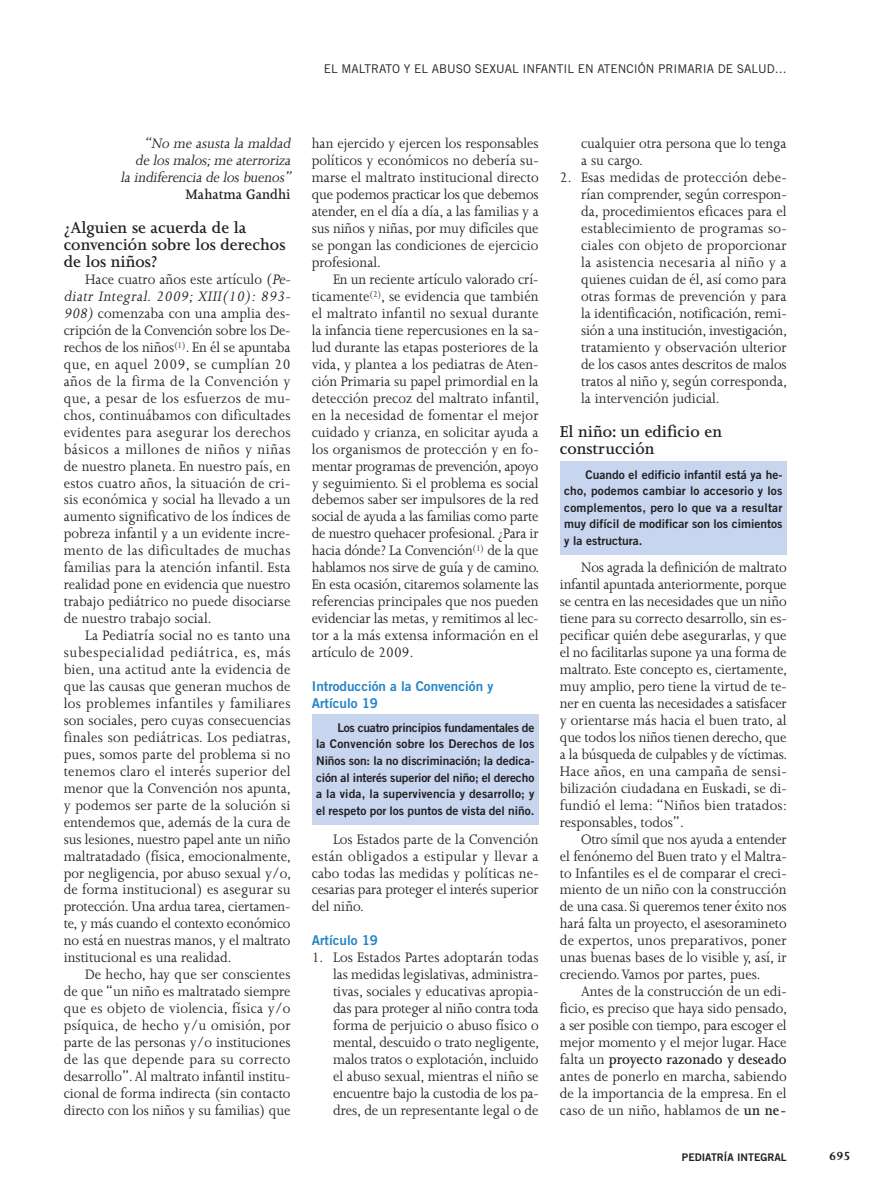
<style>
.page{position:relative;width:893px;height:1191px;background:#fff}
.page>*{position:absolute;margin:0;border:0;box-sizing:border-box;transform-origin:0 0}
.t1{font:600 18px/17px "Joanna MT Std";color:#231f20}
.t2{font:15.75px/17px "Joanna MT Std";letter-spacing:.005em;color:#231f20;text-align:justify;scale:.95 1}
.t3{font:italic 15.75px/17px "Joanna MT Std";color:#231f20;text-align:right;scale:.95 1}
.t4{font:600 15.75px "Joanna MT Std";color:#231f20;scale:.95 1}
.t5{font:13.5px/17px "Trade Gothic Bold Two";color:#2484c6}
.t6{font:700 13.5px "Joanna MT Std";color:#231f20}
.t7{font:12px/16.5px "Trade Gothic Bold Two";color:#231f20;text-align:justify}
.t8{font:12px "Trade Gothic";color:#231f20}
.t9{font:10.5px "Trade Gothic Bold Two";color:#231f20}
.s1{font-style:italic}
.s2{font-weight:600}
</style>
<div class="page">
<div style="left:312px;top:714px;width:227px;height:111px;background:#c7d5ee"></div>
<div style="left:560px;top:461px;width:227px;height:94px;background:#c7d5ee"></div>
<p class="t8" style="left:324px;top:65px;width:464px">EL MALTRATO Y EL ABUSO SEXUAL INFANTIL EN ATENCIÓN PRIMARIA DE SALUD…</p>
<p class="t3" style="left:121px;top:136px;width:184px">“No me asusta la maldad<br>de losmalos;me aterroriza la indiferencia de losbuenos”</p>
<p class="t4" style="left:186px;top:188px;width:112px">Mahatma Gandhi</p>
<p class="t1" style="left:64px;top:220px;width:223px">¿Alguien se acuerda de la convención sobre los derechos de los niños?</p>
<p class="t2" style="left:64px;top:272px;width:243px;text-align:left;text-indent:21px">Hace cuatro años este artículo (<span class="s1">Pe&shy;diatr Integral. 2009; XIII(10): 893- 908)</span> comenzaba con una amplia des&shy;cripción de la Convención sobre los De&shy;rechos de los niños<sup>(1)</sup>. En él se apuntaba que, en aquel 2009, se cumplían 20 años de la firma de la Convención y que, a pesar de los esfuerzos de mu&shy;chos, continuábamos con dificultades evidentes para asegurar los derechos básicos a millones de niños y niñas de nuestro planeta. En nuestro país, en estos cuatro años, la situación de cri&shy;sis económica y social ha llevado a un aumento significativo de los índices de pobreza infantil y a un evidente incre&shy;mento de las dificultades de muchas familias para la atención infantil. Esta realidad pone en evidencia que nuestro trabajo pediátrico no puede disociarse de nuestro trabajo social.</p>
<p class="t2" style="left:64px;top:628px;width:241px;text-indent:21px">La Pediatría social no es tanto una subespecialidad pediátrica, es, más bien, una actitud ante la evidencia de que las causas que generan muchos de los problemes infantiles y familiares son sociales, pero cuyas consecuencias finales son pediátricas. Los pediatras, pues, somos parte del problema si no tenemos claro el interés superior del menor que la Convención nos apunta, y podemos ser parte de la solución si entendemos que, además de la cura de sus lesiones, nuestro papel ante un niño maltratadado (física, emocionalmente, por negligencia, por abuso sexual y/o, de forma institucional) es asegurar su protección. Una ardua tarea, ciertamen&shy;te, y más cuando el contexto económico no está en nuestras manos, y el maltrato institucional es una realidad.</p>
<p class="t2" style="left:64px;top:967px;width:240px;text-indent:21px">De hecho, hay que ser conscientes de que “un niño es maltratado siempre que es objeto de violencia, física y/o psíquica, de hecho y/u omisión, por parte de las personas y/o instituciones de las que depende para su correcto desarrollo”. Al maltrato infantil institu&shy;cional de forma indirecta (sin contacto directo con los niños y su familias) que</p>
<p class="t2" style="left:312px;top:136px;width:240px">han ejercido y ejercen los responsables políticos y económicos no debería su&shy;marse el maltrato institucional directo que podemos practicar los que debemos atender, en el día a día, a las familias y a sus niños y niñas, por muy difíciles que se pongan las condiciones de ejercicio profesional.</p>
<p class="t2" style="left:312px;top:272px;width:241px;text-indent:21px">En un reciente artículo valorado crí&shy;ticamente<sup>(2)</sup>, se evidencia que también el maltrato infantil no sexual durante la infancia tiene repercusiones en la sa&shy;lud durante las etapas posteriores de la vida, y plantea a los pediatras de Aten&shy;ción Primaria su papel primordial en la detección precoz del maltrato infantil, en la necesidad de fomentar el mejor cuidado y crianza, en solicitar ayuda a los organismos de protección y en fo&shy;mentar programas de prevención, apoyo y seguimiento. Si el problema es social debemos saber ser impulsores de la red social de ayuda a las familias como parte de nuestro quehacer profesional. ¿Para ir hacia dónde? La Convención<sup>(1)</sup> de la que hablamos nos sirve de guía y de camino.<br>En esta ocasión, citaremos solamente las referencias principales que nos pueden evidenciar las metas, y remitimos al lec&shy;tor a la más extensa información en el artículo de 2009.</p>
<p class="t5" style="left:312px;top:679px;width:183px">Introducción a la Convención y<br>Artículo 19</p>
<p class="t7" style="left:316px;top:721px;width:220px;text-indent:21px">Los cuatro principios fundamentales de la Convención sobre los Derechos de los Niños son: la no discriminación; la dedica&shy;ción al interés superior del niño; el derecho a la vida, la supervivencia y desarrollo; y el respeto por los puntos de vista del niño.</p>
<p class="t2" style="left:312px;top:831px;width:240px;text-indent:21px">Los Estados parte de la Convención están obligados a estipular y llevar a cabo todas las medidas y políticas ne&shy;cesarias para proteger el interés superior del niño.</p>
<p class="t5" style="left:312px;top:933px;width:68px">Artículo 19</p>
<p class="t2" style="left:333px;top:950px;width:218px;text-indent:-21px">1. Los Estados Partes adoptarán todas las medidas legislativas, administra&shy;tivas, sociales y educativas apropia&shy;das para proteger al niño contra toda forma de perjuicio o abuso físico o mental, descuido o trato negligente, malos tratos o explotación, incluido el abuso sexual, mientras el niño se encuentre bajo la custodia de los pa&shy;dres, de un representante legal o de</p>
<p class="t2" style="left:581px;top:136px;width:218px">cualquier otra persona que lo tenga a su cargo.</p>
<p class="t2" style="left:581px;top:170px;width:218px;text-indent:-21px">2. Esas medidas de protección debe&shy;rían comprender, según correspon&shy;da, procedimientos eficaces para el establecimiento de programas so&shy;ciales con objeto de proporcionar la asistencia necesaria al niño y a quienes cuidan de él, así como para otras formas de prevención y para la identificación, notificación, remi&shy;sión a una institución, investigación, tratamiento y observación ulterior de los casos antes descritos de malos tratos al niño y, según corresponda, la intervención judicial.</p>
<p class="t1" style="left:560px;top:424px;width:164px">El niño: un edificio en construcción</p>
<p class="t7" style="left:564px;top:467px;width:220px;text-indent:21px">Cuando el edificio infantil está ya he&shy;cho, podemos cambiar lo accesorio y los complementos, pero lo que va a resultar muy difícil de modificar son los cimientos y la estructura.</p>
<p class="t2" style="left:560px;top:560px;width:241px;text-indent:21px">Nos agrada la definición de maltrato infantil apuntada anteriormente, porque se centra en las necesidades que un niño tiene para su correcto desarrollo, sin es&shy;pecificar quién debe asegurarlas, y que el no facilitarlas supone ya una forma de maltrato. Este concepto es, ciertamente, muy amplio, pero tiene la virtud de te&shy;ner en cuenta las necesidades a satisfacer y orientarse más hacia el buen trato, al que todos los niños tienen derecho, que a la búsqueda de culpables y de víctimas.<br>Hace años, en una campaña de sensi&shy;bilización ciudadana en Euskadi, se di&shy;fundió el lema: “Niños bien tratados: responsables, todos”.</p>
<p class="t2" style="left:560px;top:831px;width:240px;text-indent:21px">Otro símil que nos ayuda a entender el fenónemo del Buen trato y el Maltra&shy;to Infantiles es el de comparar el creci&shy;miento de un niño con la construcción de una casa. Si queremos tener éxito nos hará falta un proyecto, el asesoramineto de expertos, unos preparativos, poner unas buenas bases de lo visible y, así, ir creciendo. Vamos por partes, pues.</p>
<p class="t2" style="left:560px;top:984px;width:241px;text-indent:21px">Antes de la construcción de un edi&shy;ficio, es preciso que haya sido pensado, a ser posible con tiempo, para escoger el mejor momento y el mejor lugar. Hace falta un <span class="s2">proyecto razonado y deseado </span>antes de ponerlo en marcha, sabiendo de la importancia de la empresa. En el caso de un niño, hablamos de <span class="s2">un ne-</span></p>
<p class="t9" style="left:682px;top:1153px;width:106px">PEDIATRÍA INTEGRAL</p>
<p class="t6" style="left:829px;top:1150px;width:23px">695</p>
</div>
